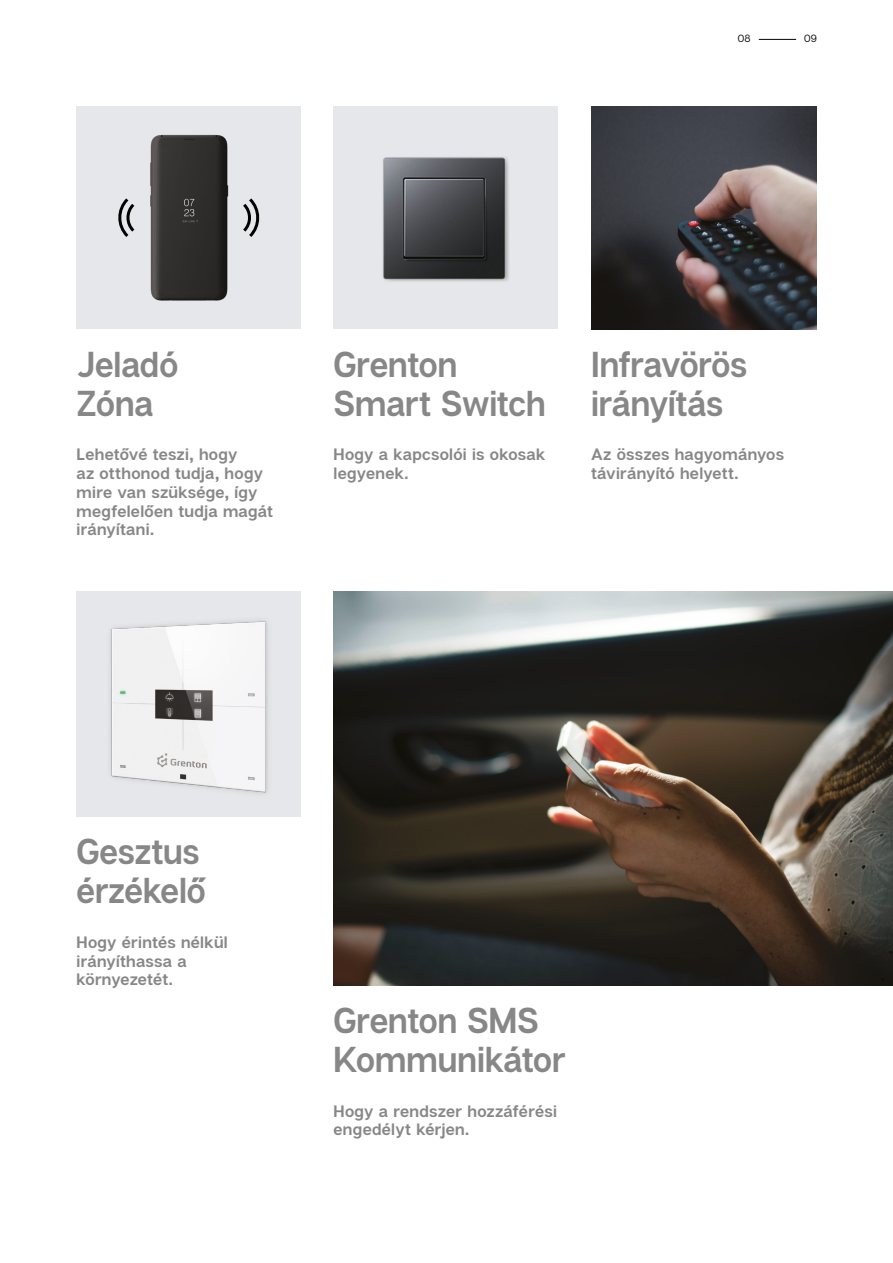
<style>
.page{position:relative;width:893px;height:1263px;background:#fff}
.page>*{position:absolute;margin:0;border:0;box-sizing:border-box;transform-origin:0 0}
.t1{font:700 36px/39px "Articulat CF";letter-spacing:-.005em;color:#878787;scale:.94 1}
.t2{font:700 16.5px/18.8px "Articulat CF";letter-spacing:.015em;color:#878787}
.t3{font:500 10.5px "Articulat CF";color:#000}
</style>
<div class="page">
<hr style="left:759px;top:39px;width:37px;height:1px;background:#000">
<img style="left:333px;top:592px;width:560px;height:393px">
<img style="left:77px;top:592px;width:222px;height:225px">
<img style="left:333px;top:106px;width:225px;height:223px">
<img style="left:591px;top:106px;width:225px;height:223px">
<div style="left:77px;top:106px;width:224px;height:223px;background:#e6e7ea"></div>
<svg style="left:243px;top:198px;width:17px;height:39px"></svg>
<svg style="left:118px;top:198px;width:17px;height:39px"></svg>
<img style="left:150px;top:134px;width:79px;height:167px">
<p class="t3" style="left:738px;top:33px;width:14px">08</p>
<p class="t3" style="left:804px;top:33px;width:14px">09</p>
<h1 class="t1" style="left:77px;top:346px;width:110px">Jeladó<br>Zóna</h1>
<h1 class="t1" style="left:591px;top:346px;width:168px">Infravörös irányítás</h1>
<p class="t2" style="left:77px;top:446px;width:198px">Lehetővé teszi, hogy<br>az otthonod tudja, hogy mire van szüksége, így megfelelően tudja magát irányítani.</p>
<p class="t2" style="left:591px;top:446px;width:195px">Az összes hagyományos távirányító helyett.</p>
<h1 class="t1" style="left:333px;top:346px;width:227px">Grenton<br>Smart Switch</h1>
<p class="t2" style="left:333px;top:446px;width:214px">Hogy a kapcsolói is okosak legyenek.</p>
<h1 class="t1" style="left:77px;top:834px;width:139px">Gesztus érzékelő</h1>
<p class="t2" style="left:77px;top:934px;width:153px">Hogy érintés nélkül irányíthassa a környezetét.</p>
<h1 class="t1" style="left:333px;top:1003px;width:248px">Grenton SMS<br>Kommunikátor</h1>
<p class="t2" style="left:333px;top:1102px;width:225px">Hogy a rendszer hozzáférési engedélyt kérjen.</p>
</div>
